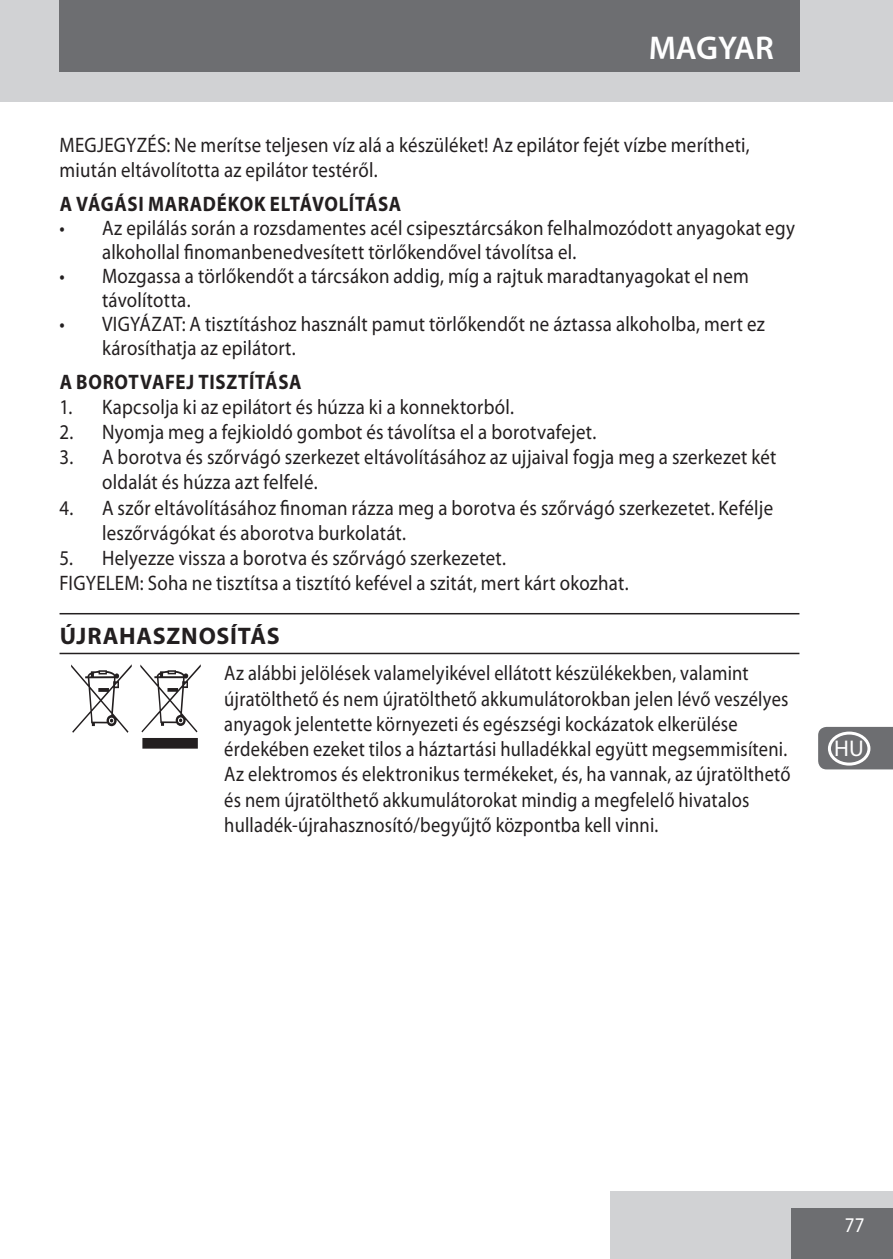
<style>
.page{position:relative;width:893px;height:1259px;background:#fff}
.page>*{position:absolute;margin:0;border:0;box-sizing:border-box;transform-origin:0 0}
.t1{font:120px "Myriad Mine";color:#231f20;scale:.9 1}
.t2{font:600 33px "Myriad Pro";letter-spacing:-.005em;color:#fff}
.t3{font:700 24px "Myriad Pro";letter-spacing:.03em;color:#231f20}
.t4{font:22.8px "Myriad Pro";color:#fff}
.t5{font:21px/25.2px "Myriad Pro";letter-spacing:.015em;color:#231f20;scale:.9 1}
.t6{font:21px/25.2px "Myriad Pro";letter-spacing:.015em;color:#231f20;scale:.88 1}
.t7{font:700 21px "Myriad Pro";letter-spacing:.035em;color:#231f20;scale:.9 1}
.t8{font:21px "Myriad Pro";color:#fff;scale:.9 1}
</style>
<div class="page">
<div style="left:611px;top:1191px;width:282px;height:68px;background:#d1d2d4"></div>
<div style="left:791px;top:1208px;width:102px;height:51px;background:#6d6e71"></div>
<div style="left:0;top:0;width:893px;height:102px;background:#d1d2d4"></div>
<div style="left:59px;top:0;width:740px;height:72px;background:#6d6e71"></div>
<svg style="left:818px;top:727px;width:75px;height:42px;background:#757678"></svg>
<div style="left:828px;top:136px;width:42px;height:34px;border:3px solid #fff;border-radius:50%"></div>
<div style="left:828px;top:179px;width:42px;height:34px;border:3px solid #fff;border-radius:50%"></div>
<div style="left:828px;top:221px;width:42px;height:34px;border:3px solid #fff;border-radius:50%"></div>
<div style="left:828px;top:264px;width:42px;height:34px;border:3px solid #fff;border-radius:50%"></div>
<div style="left:828px;top:306px;width:42px;height:34px;border:3px solid #fff;border-radius:50%"></div>
<div style="left:828px;top:349px;width:42px;height:34px;border:3px solid #fff;border-radius:50%"></div>
<div style="left:828px;top:391px;width:42px;height:34px;border:3px solid #fff;border-radius:50%"></div>
<div style="left:828px;top:434px;width:42px;height:34px;border:3px solid #fff;border-radius:50%"></div>
<div style="left:828px;top:476px;width:42px;height:34px;border:3px solid #fff;border-radius:50%"></div>
<div style="left:828px;top:519px;width:42px;height:34px;border:3px solid #fff;border-radius:50%"></div>
<div style="left:828px;top:561px;width:42px;height:34px;border:3px solid #fff;border-radius:50%"></div>
<div style="left:828px;top:604px;width:42px;height:34px;border:3px solid #fff;border-radius:50%"></div>
<div style="left:828px;top:646px;width:42px;height:34px;border:3px solid #fff;border-radius:50%"></div>
<div style="left:828px;top:689px;width:42px;height:34px;border:3px solid #fff;border-radius:50%"></div>
<div style="left:828px;top:731px;width:42px;height:34px;border:3px solid #fff;border-radius:50%"></div>
<div style="left:828px;top:774px;width:42px;height:34px;border:3px solid #fff;border-radius:50%"></div>
<div style="left:828px;top:816px;width:42px;height:34px;border:3px solid #fff;border-radius:50%"></div>
<div style="left:828px;top:859px;width:42px;height:34px;border:3px solid #fff;border-radius:50%"></div>
<div style="left:828px;top:901px;width:42px;height:34px;border:3px solid #fff;border-radius:50%"></div>
<div style="left:828px;top:944px;width:42px;height:34px;border:3px solid #fff;border-radius:50%"></div>
<div style="left:828px;top:986px;width:42px;height:34px;border:3px solid #fff;border-radius:50%"></div>
<div style="left:828px;top:1029px;width:42px;height:34px;border:3px solid #fff;border-radius:50%"></div>
<div style="left:828px;top:1071px;width:42px;height:35px;border:3px solid #fff;border-radius:50%"></div>
<div style="left:828px;top:1114px;width:42px;height:34px;border:3px solid #fff;border-radius:50%"></div>
<hr style="left:60px;top:613px;width:739px;height:1px;background:#231f20">
<hr style="left:60px;top:653px;width:739px;height:1px;background:#231f20">
<h2 class="t2" style="left:649px;top:31px;width:127px">MAGYAR</h2>
<p class="t5" style="left:60px;top:133px;width:768px">MEGJEGYZÉS: Ne merítse teljesen víz alá a készüléket! Az epilátor fejét vízbe merítheti, miután eltávolította az epilátor testéről.</p>
<p class="t7" style="left:60px;top:192px;width:381px">A VÁGÁSI MARADÉKOK ELTÁVOLÍTÁSA</p>
<p class="t5" style="left:102px;top:216px;width:771px;line-height:24px;text-indent:-43px">• Az epilálás során a rozsdamentes acél csipesztárcsákon felhalmozódott anyagokat egy alkohollal finomanbenedvesített törlőkendővel távolítsa el.</p>
<p class="t5" style="left:102px;top:264px;width:720px;line-height:24px;text-indent:-43px">• Mozgassa a törlőkendőt a tárcsákon addig, míg a rajtuk maradtanyagokat el nem távolította.</p>
<p class="t5" style="left:102px;top:312px;width:738px;line-height:24px;text-indent:-43px">• VIGYÁZAT: A tisztításhoz használt pamut törlőkendőt ne áztassa alkoholba, mert ez károsíthatja az epilátort.</p>
<p class="t7" style="left:60px;top:370px;width:270px">A BOROTVAFEJ TISZTÍTÁSA</p>
<p class="t5" style="left:60px;top:394px;width:507px">1. Kapcsolja ki az epilátort és húzza ki a konnektorból.</p>
<p class="t5" style="left:60px;top:420px;width:598px">2. Nyomja meg a fejkioldó gombot és távolítsa el a borotvafejet.</p>
<p class="t5" style="left:102px;top:445px;width:751px;text-indent:-43px">3. A borotva és szőrvágó szerkezet eltávolításához az ujjaival fogja meg a szerkezet két oldalát és húzza azt felfelé.</p>
<p class="t5" style="left:102px;top:495px;width:747px;text-indent:-43px">4. A szőr eltávolításához finoman rázza meg a borotva és szőrvágó szerkezetet. Kefélje leszőrvágókat és aborotva burkolatát.</p>
<p class="t5" style="left:60px;top:546px;width:634px">5. Helyezze vissza a borotva és szőrvágó szerkezetet.<br>FIGYELEM: Soha ne tisztítsa a tisztító kefével a szitát, mert kárt okozhat.</p>
<p class="t3" style="left:60px;top:622px;width:222px">ÚJRAHASZNOSÍTÁS</p>
<h1 class="t1" style="left:71px;top:649px;width:151px">W</h1>
<p class="t6" style="left:224px;top:661px;width:645px">Az alábbi jelölések valamelyikével ellátott készülékekben, valamint újratölthető és nem újratölthető akkumulátorokban jelen lévő veszélyes anyagok jelentette környezeti és egészségi kockázatok elkerülése érdekében ezeket tilos a háztartási hulladékkal együtt megsemmisíteni.<br>Az elektromos és elektronikus termékeket, és, ha vannak, az újratölthető és nem újratölthető akkumulátorokat mindig a megfelelő hivatalos hulladék-újrahasznosító/begyűjtő központba kell vinni.</p>
<p class="t4" style="left:834px;top:736px;width:31px">HU</p>
<p class="t8" style="left:845px;top:1214px;width:23px">77</p>
</div>
